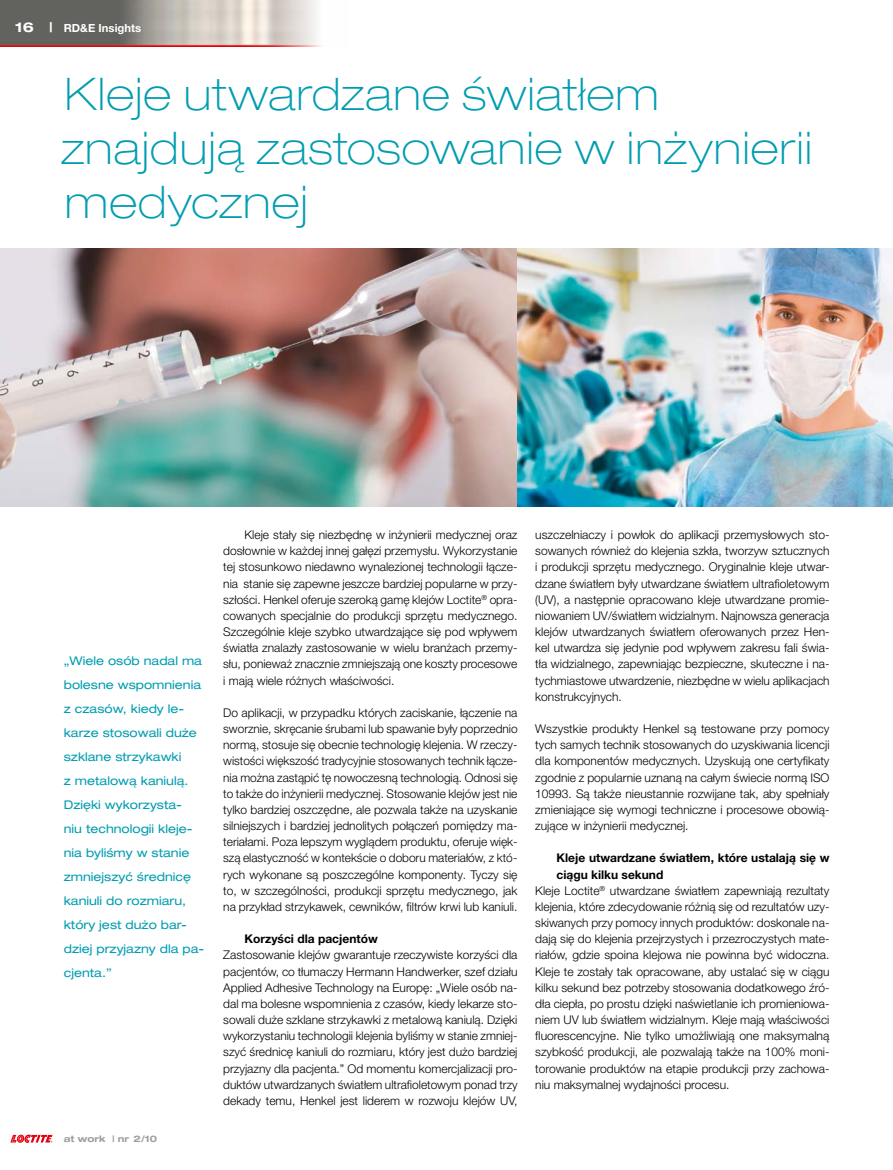
<style>
.page{position:relative;width:893px;height:1170px;background:#fff}
.page>*{position:absolute;margin:0;border:0;box-sizing:border-box;transform-origin:0 0}
.t1{font:100 expanded 45px/54px "Helvetica Neue LT Pro";letter-spacing:.025em;color:#009db0}
.t2{font:300 12px/16.2px "Helvetica Neue LT Pro";color:#000;text-align:justify}
.t3{font:expanded 12px/24px "Helvetica Neue LT Pro";color:#009db0}
.t4{font:700 12px "Helvetica Neue LT Pro";color:#000}
.t5{font:700 11.25px "Helvetica Neue LT Pro";letter-spacing:.005em;color:#fff}
.t6{font:700 expanded 9px "Helvetica Neue LT Pro";letter-spacing:.005em;color:#9c9d9d}
.s1{font-stretch:expanded;font-size:13.5px}
</style>
<div class="page">
<img style="left:0;top:248px;width:893px;height:258px">
<svg style="left:10px;top:1134px;width:43px;height:8px"></svg>
<img style="left:0;top:0;width:321px;height:46px">
<p class="t5" style="left:15px;top:21px;width:127px"><span class="s1">16 |</span> RD&amp;E Insights</p>
<h1 class="t1" style="left:61px;top:66px;width:753px">Kleje utwardzane światłem znajdują zastosowanie w inżynierii medycznej</h1>
<p class="t3" style="left:64px;top:648px;width:142px">„Wiele osób nadal ma bolesne wspomnienia z czasów, kiedy le&shy;karze stosowali duże szklane strzykawki<br>z metalową kaniulą.<br>Dzięki wykorzysta-<br>niu technologii kleje&shy;nia byliśmy w stanie zmniejszyć średnicę kaniuli do rozmiaru, który jest dużo bar&shy;dziej przyjazny dla pa&shy;cjenta.”</p>
<p class="t6" style="left:64px;top:1133px;width:95px">at work | nr 2/10</p>
<p class="t2" style="left:223px;top:526px;width:296px;text-indent:21px">Kleje stały się niezbędnę w inżynierii medycznej oraz dosłownie w każdej innej gałęzi przemysłu. Wykorzystanie tej stosunkowo niedawno wynalezionej technologii łącze&shy;nia stanie się zapewne jeszcze bardziej popularne w przy&shy;szłości. Henkel oferuje szeroką gamę klejów Loctite<sup>®</sup> opra&shy;cowanych specjalnie do produkcji sprzętu medycznego.<br>Szczególnie kleje szybko utwardzające się pod wpływem światła znalazły zastosowanie w wielu branżach przemy&shy;słu, ponieważ znacznie zmniejszają one koszty procesowe i mają wiele różnych właściwości.</p>
<p class="t2" style="left:223px;top:704px;width:296px">Do aplikacji, w przypadku których zaciskanie, łączenie na sworznie, skręcanie śrubami lub spawanie były poprzednio normą, stosuje się obecnie technologię klejenia. W rzeczy&shy;wistości większość tradycyjnie stosowanych technik łącze&shy;nia można zastąpić tę nowoczesną technologią. Odnosi się to także do inżynierii medycznej. Stosowanie klejów jest nie tylko bardziej oszczędne, ale pozwala także na uzyskanie silniejszych i bardziej jednolitych połączeń pomiędzy ma&shy;teriałami. Poza lepszym wyglądem produktu, oferuje więk&shy;szą elastyczność w kontekście o doboru materiałów, z któ&shy;rych wykonane są poszczególne komponenty. Tyczy się to, w szczególności, produkcji sprzętu medycznego, jak na przykład strzykawek, cewników, filtrów krwi lub kaniuli.</p>
<p class="t4" style="left:244px;top:931px;width:135px">Korzyści dla pacjentów</p>
<p class="t2" style="left:223px;top:946px;width:296px">Zastosowanie klejów gwarantuje rzeczywiste korzyści dla pacjentów, co tłumaczy Hermann Handwerker, szef działu Applied Adhesive Technology na Europę: „Wiele osób na&shy;dal ma bolesne wspomnienia z czasów, kiedy lekarze sto&shy;sowali duże szklane strzykawki z metalową kaniulą. Dzięki wykorzystaniu technologii klejenia byliśmy w stanie zmniej&shy;szyć średnicę kaniuli do rozmiaru, który jest dużo bardziej przyjazny dla pacjenta.” Od momentu komercjalizacji pro&shy;duktów utwardzanych światłem ultrafioletowym ponad trzy dekady temu, Henkel jest liderem w rozwoju klejów UV,</p>
<p class="t2" style="left:535px;top:526px;width:296px">uszczelniaczy i powłok do aplikacji przemysłowych sto&shy;sowanych również do klejenia szkła, tworzyw sztucznych i produkcji sprzętu medycznego. Oryginalnie kleje utwar&shy;dzane światłem były utwardzane światłem ultrafioletowym (UV), a następnie opracowano kleje utwardzane promie&shy;niowaniem UV/światłem widzialnym. Najnowsza generacja klejów utwardzanych światłem oferowanych przez Hen&shy;kel utwardza się jedynie pod wpływem zakresu fali świa&shy;tła widzialnego, zapewniając bezpieczne, skuteczne i na&shy;tychmiastowe utwardzenie, niezbędne w wielu aplikacjach konstrukcyjnych.</p>
<p class="t2" style="left:535px;top:720px;width:296px">Wszystkie produkty Henkel są testowane przy pomocy tych samych technik stosowanych do uzyskiwania licencji dla komponentów medycznych. Uzyskują one certyfikaty zgodnie z popularnie uznaną na całym świecie normą ISO 10993. Są także nieustannie rozwijane tak, aby spełniały zmieniające się wymogi techniczne i procesowe obowią&shy;zujące w inżynierii medycznej.</p>
<p class="t4" style="left:556px;top:850px;width:274px">Kleje utwardzane światłem, które ustalają się w</p>
<p class="t4" style="left:556px;top:866px;width:108px">ciągu kilku sekund</p>
<p class="t2" style="left:535px;top:882px;width:296px">Kleje Loctite<sup>®</sup> utwardzane światłem zapewniają rezultaty</p>
<p class="t2" style="left:535px;top:898px;width:296px">klejenia, które zdecydowanie różnią się od rezultatów uzy-</p>
<p class="t2" style="left:535px;top:914px;width:296px">skiwanych przy pomocy innych produktów: doskonale na-</p>
<p class="t2" style="left:535px;top:930px;width:296px">dają się do klejenia przejrzystych i przezroczystych mate-</p>
<p class="t2" style="left:535px;top:946px;width:296px">riałów, gdzie spoina klejowa nie powinna być widoczna.</p>
<p class="t2" style="left:535px;top:962px;width:296px">Kleje te zostały tak opracowane, aby ustalać się w ciągu</p>
<p class="t2" style="left:535px;top:978px;width:296px">kilku sekund bez potrzeby stosowania dodatkowego źró-</p>
<p class="t2" style="left:535px;top:995px;width:296px">dła ciepła, po prostu dzięki naświetlanie ich promieniowa-</p>
<p class="t2" style="left:535px;top:1011px;width:296px">niem UV lub światłem widzialnym. Kleje mają właściwości</p>
<p class="t2" style="left:535px;top:1027px;width:296px">fluorescencyjne. Nie tylko umożliwiają one maksymalną</p>
<p class="t2" style="left:535px;top:1043px;width:296px">szybkość produkcji, ale pozwalają także na 100% moni-</p>
<p class="t2" style="left:535px;top:1059px;width:296px">torowanie produktów na etapie produkcji przy zachowa-</p>
<p class="t2" style="left:535px;top:1075px;width:196px">niu maksymalnej wydajności procesu.</p>
</div>
